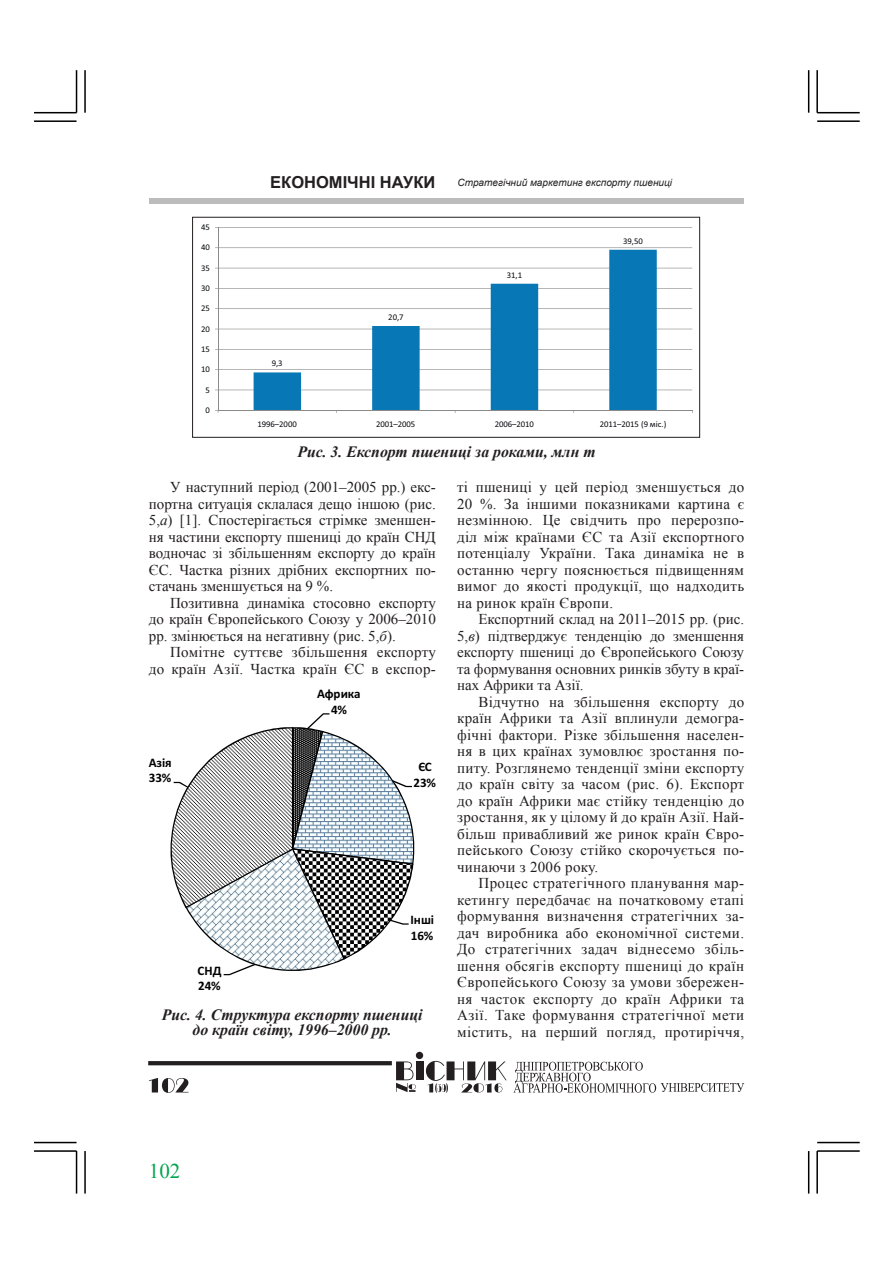
<style>
.page{position:relative;width:893px;height:1263px;background:#fff}
.page>*{position:absolute;margin:0;border:0;box-sizing:border-box;transform-origin:0 0}
.t1{font:21px "Times New Roman";color:#00a54f}
.t2{font:700 16.5px "Arial";color:#231f20}
.заголовка_таблиц{font:italic 700 15.75px "Times New Roman";color:#231f20}
.текст{font:15px/16.5px "Times New Roman";letter-spacing:.02em;color:#231f20;text-align:justify}
.t3{font:700 13.05px/15.9px "Calibri";letter-spacing:-.005em;color:#000001}
.t4{font:italic 10.05px "Arial";color:#231f20}
.t5{font:8.7px "Calibri";letter-spacing:-.005em;color:#07080d}
.s1{font-style:italic}
</style>
<div class="page">
<hr style="left:84px;top:70px;width:2px;height:43px;background:#000">
<hr style="left:76px;top:70px;width:1px;height:43px;background:#000">
<hr style="left:34px;top:120px;width:43px;height:2px;background:#000">
<hr style="left:34px;top:112px;width:43px;height:1px;background:#000">
<hr style="left:817px;top:120px;width:43px;height:2px;background:#000">
<hr style="left:817px;top:112px;width:43px;height:1px;background:#000">
<hr style="left:808px;top:70px;width:1px;height:43px;background:#000">
<hr style="left:816px;top:70px;width:2px;height:43px;background:#000">
<hr style="left:808px;top:1151px;width:1px;height:42px;background:#000">
<hr style="left:816px;top:1151px;width:2px;height:42px;background:#000">
<hr style="left:817px;top:1142px;width:43px;height:1px;background:#000">
<hr style="left:817px;top:1150px;width:43px;height:2px;background:#000">
<hr style="left:34px;top:1142px;width:43px;height:1px;background:#000">
<hr style="left:34px;top:1150px;width:43px;height:2px;background:#000">
<hr style="left:84px;top:1151px;width:2px;height:42px;background:#000">
<hr style="left:76px;top:1151px;width:1px;height:42px;background:#000">
<div style="left:149px;top:198px;width:594px;height:5px;background:#bdbcbc"></div>
<svg style="left:148px;top:1061px;width:244px;height:4px"></svg>
<div style="left:416px;top:1061px;width:8px;height:19px;background:#231f20"></div>
<div style="left:416px;top:1052px;width:7px;height:7px;background:#231f20;border-radius:50%"></div>
<svg style="left:396px;top:1061px;width:20px;height:31px"></svg>
<svg style="left:513px;top:1062px;width:231px;height:31px"></svg>
<svg style="left:426px;top:1061px;width:81px;height:32px"></svg>
<svg style="left:215px;top:227px;width:478px;height:186px"></svg>
<div style="left:192px;top:217px;width:508px;height:221px;border:1px solid #231f20"></div>
<svg style="left:171px;top:713px;width:243px;height:262px"></svg>
<svg style="left:149px;top:1078px;width:39px;height:15px"></svg>
<p class="t5" style="left:201px;top:222px;width:10px">45</p>
<p class="t5" style="left:201px;top:242px;width:10px">40</p>
<p class="t5" style="left:201px;top:262px;width:10px">35</p>
<p class="t5" style="left:201px;top:283px;width:10px">30</p>
<p class="t5" style="left:201px;top:303px;width:10px">25</p>
<p class="t5" style="left:201px;top:323px;width:10px">20</p>
<p class="t5" style="left:201px;top:344px;width:10px">15</p>
<p class="t5" style="left:201px;top:364px;width:10px">10</p>
<p class="t5" style="left:205px;top:384px;width:6px">5</p>
<p class="t5" style="left:205px;top:404px;width:6px">0</p>
<p class="t2" style="left:270px;top:171px;width:167px">ЕКОНОМІЧНІ НАУКИ</p>
<p class="t4" style="left:458px;top:176px;width:216px">Стратегічний маркетинг експорту пшениці</p>
<p class="t5" style="left:272px;top:358px;width:12px">9,3</p>
<p class="t5" style="left:388px;top:312px;width:17px">20,7</p>
<p class="t5" style="left:507px;top:269px;width:17px">31,1</p>
<p class="t5" style="left:623px;top:235px;width:21px">39,50</p>
<p class="t5" style="left:258px;top:418px;width:41px">1996–2000</p>
<p class="t5" style="left:376px;top:418px;width:41px">2001–2005</p>
<p class="t5" style="left:495px;top:418px;width:41px">2006–2010</p>
<p class="t5" style="left:600px;top:418px;width:68px">2011–2015 (9 міс.)</p>
<p class="заголовка_таблиц" style="left:297px;top:441px;width:300px">Рис. 3. Експорт пшениці за роками, млн т</p>
<p class="текст" style="left:149px;top:478px;width:289px;text-indent:21px">У наступний період (2001–2005 рр.) екс&shy;портна ситуація склалася дещо іншою (рис.<br>5,<span class="s1">а</span>) [1]. Спостерігається стрімке зменшен&shy;ня частини експорту пшениці до країн СНД водночас зі збільшенням експорту до країн ЄС. Частка різних дрібних експортних по&shy;стачань зменшується на 9 %.</p>
<p class="текст" style="left:149px;top:594px;width:289px;text-indent:21px">Позитивна динаміка стосовно експорту до країн Європейського Союзу у 2006–2010 рр. змінюється на негативну (рис. 5,<span class="s1">б</span>).</p>
<p class="текст" style="left:149px;top:643px;width:289px;text-align:right">Помітне суттєве збільшення експорту<br>до країн Азії. Частка країн ЄС в експор-</p>
<p class="t3" style="left:149px;top:754px;width:24px">Азія<br>33%</p>
<p class="t3" style="left:198px;top:962px;width:25px">СНД<br>24%</p>
<p class="t3" style="left:317px;top:685px;width:45px;text-align:center">Африка<br>4%</p>
<p class="t3" style="left:414px;top:758px;width:24px;text-align:center">ЄС<br>23%</p>
<p class="t3" style="left:410px;top:911px;width:25px">Інші<br>16%</p>
<p class="заголовка_таблиц" style="left:162px;top:1003px;width:262px">Рис. 4. Структура експорту пшениці</p>
<p class="заголовка_таблиц" style="left:193px;top:1019px;width:201px">до країн світу, 1996–2000 рр.</p>
<p class="текст" style="left:457px;top:478px;width:289px">ті пшениці у цей період зменшується до</p>
<p class="текст" style="left:457px;top:495px;width:289px">20 %. За іншими показниками картина є незмінною. Це свідчить про перерозпо&shy;діл між країнами ЄС та Азії експортного потенціалу України. Така динаміка не в останню чергу пояснюється підвищенням вимог до якості продукції, що надходить на ринок країн Європи.</p>
<p class="текст" style="left:457px;top:610px;width:289px;text-indent:21px">Експортний склад на 2011–2015 рр. (рис.<br>5,<span class="s1">в</span>) підтверджує тенденцію до зменшення експорту пшениці до Європейського Союзу та формування основних ринків збуту в краї&shy;нах Африки та Азії.</p>
<p class="текст" style="left:457px;top:693px;width:289px;text-indent:21px">Відчутно на збільшення експорту до країн Африки та Азії вплинули демогра&shy;фічні фактори. Різке збільшення населен&shy;ня в цих країнах зумовлює зростання по&shy;питу. Розглянемо тенденції зміни експорту до країн світу за часом (рис. 6). Експорт до країн Африки має стійку тенденцію до зростання, як у цілому й до країн Азії. Най&shy;більш привабливий же ринок країн Євро&shy;пейського Союзу стійко скорочується по&shy;чинаючи з 2006 року.</p>
<p class="текст" style="left:457px;top:874px;width:289px;text-indent:21px">Процес стратегічного планування мар&shy;кетингу передбачає на початковому етапі формування визначення стратегічних за&shy;дач виробника або економічної системи.<br>До стратегічних задач віднесемо збіль&shy;шення обсягів експорту пшениці до країн Європейського Союзу за умови збережен&shy;ня часток експорту до країн Африки та Азії. Таке формування стратегічної мети містить, на перший погляд, протиріччя,</p>
<p class="t1" style="left:149px;top:1157px;width:33px">102</p>
</div>
